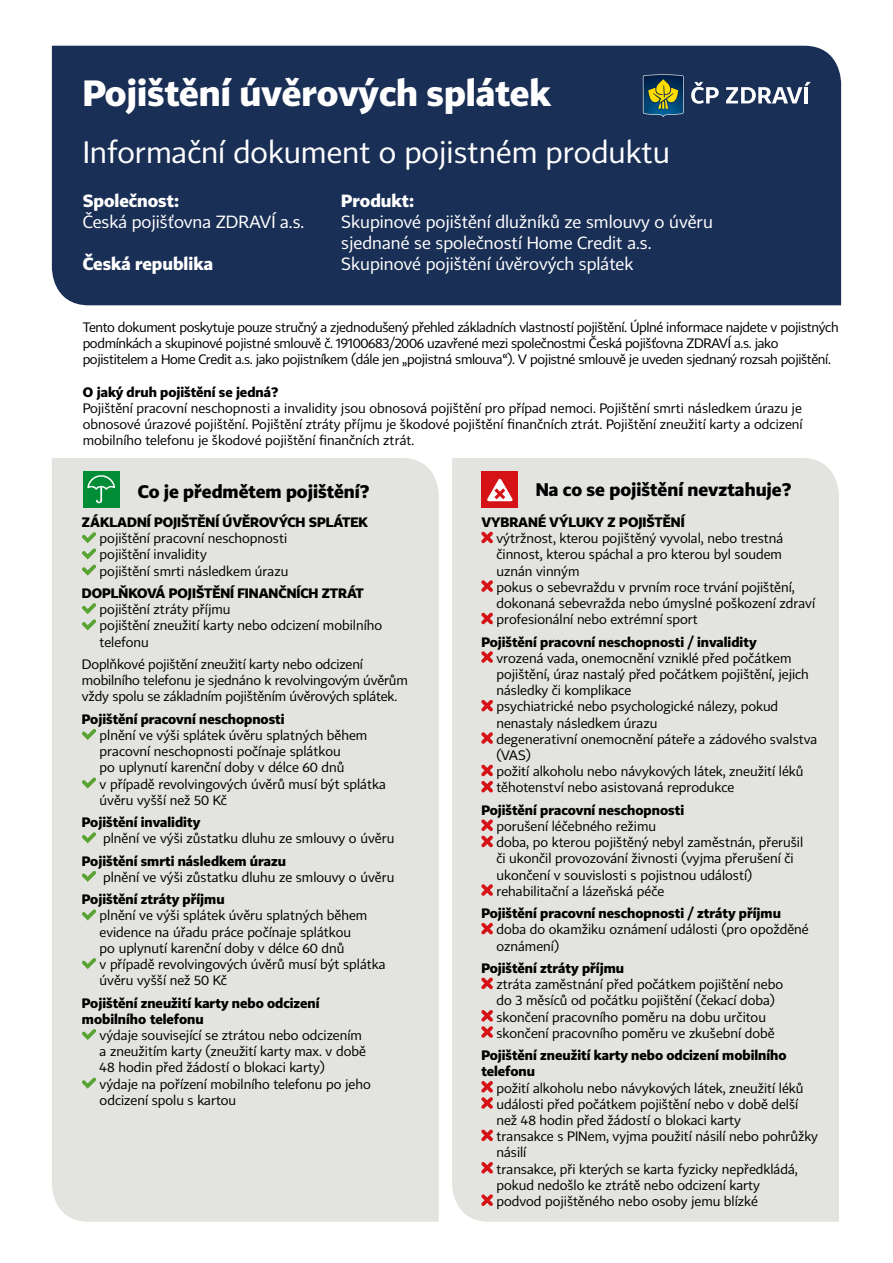
<style>
.page{position:relative;width:893px;height:1263px;background:#fff}
.page>*{position:absolute;margin:0;border:0;box-sizing:border-box;transform-origin:0 0}
.t1{font:700 36px "CP";color:#fff}
.t2{font:30.45px "CP";color:#fff}
.t3{font:700 18px "CP";color:#000}
.t4{font:17.4px/20.9px "CP";color:#fff}
.t5{font:700 17.4px "CP";color:#fff}
.t6{font:13.5px/16.2px "CP";color:#000}
.t7{font:700 13.5px/16.2px "CP";color:#000}
.t8{font:13.5px/16.2px "CP";letter-spacing:-.025em;color:#000}
</style>
<div class="page">
<div style="left:52px;top:46px;width:789px;height:259px;background:#1a2f55"></div>
<div style="left:52px;top:458px;width:387px;height:764px;background:#e3e3df"></div>
<svg style="left:82px;top:532px;width:14px;height:44px"></svg>
<svg style="left:82px;top:603px;width:14px;height:27px"></svg>
<svg style="left:82px;top:729px;width:14px;height:11px"></svg>
<svg style="left:82px;top:777px;width:14px;height:11px"></svg>
<svg style="left:82px;top:832px;width:14px;height:11px"></svg>
<svg style="left:82px;top:871px;width:14px;height:11px"></svg>
<svg style="left:82px;top:909px;width:14px;height:11px"></svg>
<svg style="left:82px;top:958px;width:14px;height:11px"></svg>
<svg style="left:82px;top:1029px;width:14px;height:11px"></svg>
<svg style="left:82px;top:1077px;width:14px;height:12px"></svg>
<div style="left:83px;top:471px;width:37px;height:37px;background:#008d36"></div>
<svg style="left:87px;top:475px;width:28px;height:28px"></svg>
<div style="left:452px;top:458px;width:387px;height:764px;background:#e3e3df"></div>
<svg style="left:481px;top:531px;width:12px;height:12px"></svg>
<svg style="left:481px;top:580px;width:12px;height:12px"></svg>
<svg style="left:481px;top:612px;width:12px;height:12px"></svg>
<svg style="left:481px;top:651px;width:12px;height:12px"></svg>
<svg style="left:481px;top:700px;width:12px;height:12px"></svg>
<svg style="left:481px;top:732px;width:12px;height:12px"></svg>
<svg style="left:481px;top:764px;width:12px;height:29px"></svg>
<svg style="left:481px;top:819px;width:12px;height:28px"></svg>
<svg style="left:481px;top:884px;width:12px;height:12px"></svg>
<svg style="left:481px;top:923px;width:12px;height:11px"></svg>
<svg style="left:481px;top:977px;width:12px;height:12px"></svg>
<svg style="left:481px;top:1010px;width:12px;height:28px"></svg>
<svg style="left:481px;top:1081px;width:12px;height:28px"></svg>
<svg style="left:481px;top:1129px;width:12px;height:12px"></svg>
<svg style="left:481px;top:1162px;width:12px;height:12px"></svg>
<svg style="left:481px;top:1194px;width:12px;height:12px"></svg>
<div style="left:481px;top:471px;width:37px;height:37px;background:#d51317"></div>
<svg style="left:487px;top:478px;width:26px;height:23px"></svg>
<svg style="left:643px;top:74px;width:41px;height:43px"></svg>
<svg style="left:691px;top:82px;width:28px;height:22px"></svg>
<svg style="left:726px;top:82px;width:85px;height:21px"></svg>
<h1 class="t1" style="left:83px;top:71px;width:470px">Pojištění úvěrových splátek</h1>
<h2 class="t2" style="left:83px;top:134px;width:589px">Informační dokument o pojistném produktu</h2>
<p class="t5" style="left:341px;top:190px;width:74px">Produkt:</p>
<p class="t4" style="left:341px;top:211px;width:373px">Skupinové pojištění dlužníků ze smlouvy o úvěru sjednané se společností Home Credit a.s.<br>Skupinové pojištění úvěrových splátek</p>
<p class="t5" style="left:83px;top:190px;width:98px">Společnost:</p>
<p class="t4" style="left:83px;top:211px;width:223px">Česká pojišťovna ZDRAVÍ a.s.</p>
<p class="t5" style="left:83px;top:253px;width:132px">Česká republika</p>
<p class="t8" style="left:83px;top:319px;width:757px">Tento dokument poskytuje pouze stručný a zjednodušený přehled základních vlastností pojištění. Úplné informace najdete v pojistných podmínkách a skupinové pojistné smlouvě č. 19100683/2006 uzavřené mezi společnostmi Česká pojišťovna ZDRAVÍ a.s. jako pojistitelem a Home Credit a.s. jako pojistníkem (dále jen „pojistná smlouva“). V pojistné smlouvě je uveden sjednaný rozsah pojištění.</p>
<p class="t7" style="left:83px;top:383px;width:197px">O jaký druh pojištění se jedná?</p>
<p class="t6" style="left:83px;top:400px;width:721px;text-align:justify">Pojištění pracovní neschopnosti a invalidity jsou obnosová pojištění pro případ nemoci. Pojištění smrti následkem úrazu je obnosové úrazové pojištění. Pojištění ztráty příjmu je škodové pojištění finančních ztrát. Pojištění zneužití karty a odcizení mobilního telefonu je škodové pojištění finančních ztrát.</p>
<h3 class="t3" style="left:138px;top:480px;width:233px">Co je předmětem pojištění?</h3>
<p class="t7" style="left:82px;top:514px;width:287px">ZÁKLADNÍ POJIŠTĚNÍ ÚVĚROVÝCH SPLÁTEK</p>
<p class="t6" style="left:100px;top:530px;width:190px">pojištění pracovní neschopnosti pojištění invalidity<br>pojištění smrti následkem úrazu</p>
<p class="t7" style="left:82px;top:585px;width:283px">DOPLŇKOVÁ POJIŠTĚNÍ FINANČNÍCH ZTRÁT</p>
<p class="t6" style="left:100px;top:601px;width:284px">pojištění ztráty příjmu<br>pojištění zneužití karty nebo odcizení mobilního telefonu</p>
<p class="t6" style="left:82px;top:656px;width:327px">Doplňkové pojištění zneužití karty nebo odcizení mobilního telefonu je sjednáno k revolvingovým úvěrům vždy spolu se základním pojištěním úvěrových splátek.</p>
<p class="t7" style="left:82px;top:711px;width:204px">Pojištění pracovní neschopnosti</p>
<p class="t6" style="left:100px;top:727px;width:288px">plnění ve výši splátek úvěru splatných během pracovní neschopnosti počínaje splátkou<br>po uplynutí karenční doby v délce 60 dnů<br>v případě revolvingových úvěrů musí být splátka úvěru vyšší než 50 Kč</p>
<p class="t7" style="left:82px;top:814px;width:120px">Pojištění invalidity</p>
<p class="t6" style="left:103px;top:830px;width:293px">plnění ve výši zůstatku dluhu ze smlouvy o úvěru</p>
<p class="t7" style="left:82px;top:853px;width:206px">Pojištění smrti následkem úrazu</p>
<p class="t6" style="left:103px;top:869px;width:293px">plnění ve výši zůstatku dluhu ze smlouvy o úvěru</p>
<p class="t7" style="left:82px;top:891px;width:144px">Pojištění ztráty příjmu</p>
<p class="t6" style="left:100px;top:907px;width:288px">plnění ve výši splátek úvěru splatných během evidence na úřadu práce počínaje splátkou<br>po uplynutí karenční doby v délce 60 dnů<br>v případě revolvingových úvěrů musí být splátka úvěru vyšší než 50 Kč</p>
<p class="t7" style="left:82px;top:994px;width:239px">Pojištění zneužití karty nebo odcizení mobilního telefonu</p>
<p class="t6" style="left:100px;top:1027px;width:273px">výdaje související se ztrátou nebo odcizením a zneužitím karty (zneužití karty max. v době 48 hodin před žádostí o blokaci karty)<br>výdaje na pořízení mobilního telefonu po jeho odcizení spolu s kartou</p>
<h3 class="t3" style="left:536px;top:478px;width:257px">Na co se pojištění nevztahuje?</h3>
<p class="t7" style="left:481px;top:514px;width:205px">VYBRANÉ VÝLUKY Z POJIŠTĚNÍ</p>
<p class="t6" style="left:496px;top:530px;width:320px">výtržnost, kterou pojištěný vyvolal, nebo trestná činnost, kterou spáchal a pro kterou byl soudem uznán vinným<br>pokus o sebevraždu v prvním roce trvání pojištění, dokonaná sebevražda nebo úmyslné poškození zdraví profesionální nebo extrémní sport</p>
<p class="t7" style="left:481px;top:633px;width:277px">Pojištění pracovní neschopnosti / invalidity</p>
<p class="t6" style="left:496px;top:650px;width:322px">vrozená vada, onemocnění vzniklé před počátkem pojištění, úraz nastalý před počátkem pojištění, jejich následky či komplikace<br>psychiatrické nebo psychologické nálezy, pokud nenastaly následkem úrazu<br>degenerativní onemocnění páteře a zádového svalstva (VAS)<br>požití alkoholu nebo návykových látek, zneužití léků těhotenství nebo asistovaná reprodukce</p>
<p class="t7" style="left:481px;top:802px;width:204px">Pojištění pracovní neschopnosti</p>
<p class="t6" style="left:496px;top:818px;width:308px">porušení léčebného režimu<br>doba, po kterou pojištěný nebyl zaměstnán, přerušil či ukončil provozování živnosti (vyjma přerušení či ukončení v souvislosti s pojistnou událostí) rehabilitační a lázeňská péče</p>
<p class="t7" style="left:481px;top:905px;width:301px">Pojištění pracovní neschopnosti / ztráty příjmu</p>
<p class="t6" style="left:496px;top:921px;width:314px">doba do okamžiku oznámení události (pro opožděné oznámení)</p>
<p class="t7" style="left:481px;top:960px;width:144px">Pojištění ztráty příjmu</p>
<p class="t6" style="left:496px;top:976px;width:288px">ztráta zaměstnání před počátkem pojištění nebo do 3 měsíců od počátku pojištění (čekací doba) skončení pracovního poměru na dobu určitou skončení pracovního poměru ve zkušební době</p>
<p class="t7" style="left:481px;top:1047px;width:307px">Pojištění zneužití karty nebo odcizení mobilního telefonu</p>
<p class="t6" style="left:496px;top:1079px;width:323px">požití alkoholu nebo návykových látek, zneužití léků události před počátkem pojištění nebo v době delší než 48 hodin před žádostí o blokaci karty<br>transakce s PINem, vyjma použití násilí nebo pohrůžky násilí<br>transakce, při kterých se karta fyzicky nepředkládá, pokud nedošlo ke ztrátě nebo odcizení karty<br>podvod pojištěného nebo osoby jemu blízké</p>
</div>
